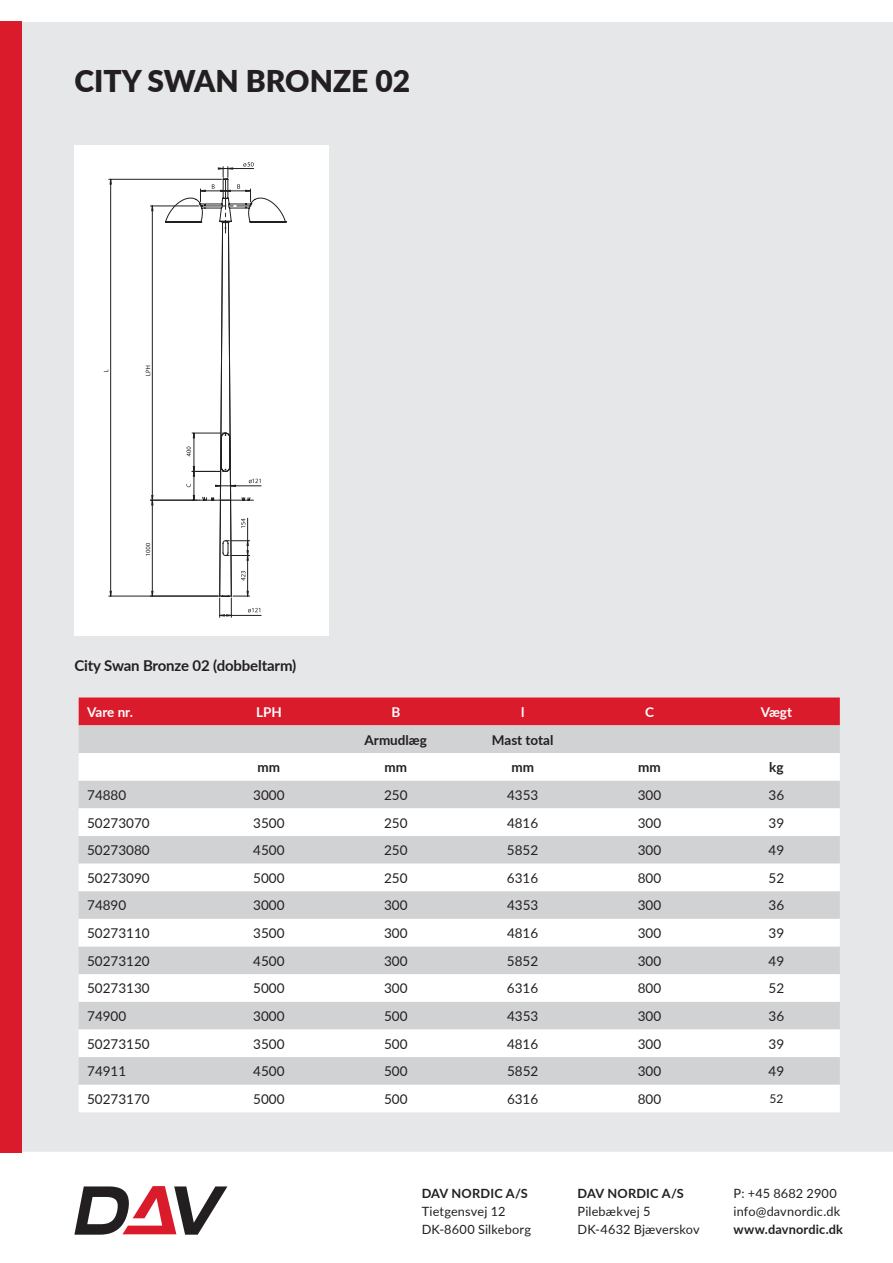
<style>
.page{position:relative;width:893px;height:1263px;background:#fff}
.page>*{position:absolute;margin:0;border:0;box-sizing:border-box;transform-origin:0 0}
.Ov{font:900 30px "Lato";color:#231f20}
.mr{font:700 15px "Lato";letter-spacing:-.01em;color:#231f20}
.Tabel{font:13.5px "Lato";color:#231f20}
.Tabel-2{font:700 13.5px "Lato";color:#231f20}
.Tabel_ov{font:700 13.5px "Lato";color:#fff}
.t1{font:12.75px/18px "Lato";letter-spacing:.01em;color:#231f20}
.t2{font:700 12.75px "Lato";letter-spacing:.015em;color:#231f20}
.Tabel-3{font:12px "Lato";color:#231f20}
</style>
<div class="page">
<div style="left:21px;top:21px;width:872px;height:1131px;background:#e6e7e9"></div>
<div style="left:0;top:21px;width:21px;height:1131px;background:#da1b2b"></div>
<svg style="left:74px;top:1186px;width:153px;height:49px"></svg>
<div style="left:74px;top:146px;width:254px;height:490px;background:#fff"></div>
<hr style="left:150px;top:206px;width:49px;height:1px;background:#231f20">
<hr style="left:150px;top:500px;width:47px;height:1px;background:#231f20">
<hr style="left:109px;top:596px;width:111px;height:1px;background:#231f20">
<hr style="left:109px;top:179px;width:112px;height:1px;background:#231f20">
<svg style="left:104px;top:179px;width:8px;height:418px"></svg>
<svg style="left:146px;top:205px;width:8px;height:392px"></svg>
<svg style="left:165px;top:162px;width:121px;height:455px"></svg>
<div style="left:79px;top:697px;width:761px;height:28px;background:#da1b2b"></div>
<div style="left:79px;top:725px;width:761px;height:28px;background:#d1d2d4"></div>
<svg style="left:79px;top:753px;width:761px;height:359px"></svg>
<p class="Ov" style="left:74px;top:59px;width:337px">CITY SWAN BRONZE 02</p>
<p class="mr" style="left:74px;top:654px;width:223px">City Swan Bronze 02 (dobbeltarm)</p>
<p class="Tabel_ov" style="left:87px;top:702px;width:47px">Vare nr.</p>
<p class="Tabel_ov" style="left:256px;top:702px;width:27px">LPH</p>
<p class="Tabel_ov" style="left:391px;top:702px;width:10px">B</p>
<p class="Tabel_ov" style="left:521px;top:702px;width:5px">l</p>
<p class="Tabel_ov" style="left:645px;top:702px;width:10px">C</p>
<p class="Tabel_ov" style="left:761px;top:702px;width:33px">Vægt</p>
<p class="Tabel-2" style="left:365px;top:730px;width:64px">Armudlæg</p>
<p class="Tabel-2" style="left:492px;top:730px;width:63px">Mast total</p>
<p class="Tabel-2" style="left:258px;top:757px;width:24px">mm</p>
<p class="Tabel-2" style="left:384px;top:757px;width:24px">mm</p>
<p class="Tabel-2" style="left:511px;top:757px;width:24px">mm</p>
<p class="Tabel-2" style="left:638px;top:757px;width:24px">mm</p>
<p class="Tabel-2" style="left:769px;top:757px;width:16px">kg</p>
<p class="Tabel" style="left:87px;top:785px;width:41px">74880</p>
<p class="Tabel" style="left:253px;top:785px;width:33px">3000</p>
<p class="Tabel" style="left:384px;top:785px;width:25px">250</p>
<p class="Tabel" style="left:507px;top:785px;width:33px">4353</p>
<p class="Tabel" style="left:638px;top:785px;width:25px">300</p>
<p class="Tabel" style="left:768px;top:785px;width:17px">36</p>
<p class="Tabel" style="left:87px;top:813px;width:64px">50273070</p>
<p class="Tabel" style="left:253px;top:813px;width:33px">3500</p>
<p class="Tabel" style="left:384px;top:813px;width:25px">250</p>
<p class="Tabel" style="left:507px;top:813px;width:33px">4816</p>
<p class="Tabel" style="left:638px;top:813px;width:25px">300</p>
<p class="Tabel" style="left:768px;top:813px;width:17px">39</p>
<p class="Tabel" style="left:87px;top:841px;width:64px">50273080</p>
<p class="Tabel" style="left:253px;top:841px;width:33px">4500</p>
<p class="Tabel" style="left:384px;top:841px;width:25px">250</p>
<p class="Tabel" style="left:507px;top:841px;width:33px">5852</p>
<p class="Tabel" style="left:638px;top:841px;width:25px">300</p>
<p class="Tabel" style="left:768px;top:841px;width:17px">49</p>
<p class="Tabel" style="left:87px;top:868px;width:64px">50273090</p>
<p class="Tabel" style="left:253px;top:868px;width:33px">5000</p>
<p class="Tabel" style="left:384px;top:868px;width:25px">250</p>
<p class="Tabel" style="left:507px;top:868px;width:33px">6316</p>
<p class="Tabel" style="left:638px;top:868px;width:25px">800</p>
<p class="Tabel" style="left:768px;top:868px;width:17px">52</p>
<p class="Tabel" style="left:87px;top:896px;width:41px">74890</p>
<p class="Tabel" style="left:253px;top:896px;width:33px">3000</p>
<p class="Tabel" style="left:384px;top:896px;width:25px">300</p>
<p class="Tabel" style="left:507px;top:896px;width:33px">4353</p>
<p class="Tabel" style="left:638px;top:896px;width:25px">300</p>
<p class="Tabel" style="left:768px;top:896px;width:17px">36</p>
<p class="Tabel" style="left:87px;top:923px;width:64px">50273110</p>
<p class="Tabel" style="left:253px;top:923px;width:33px">3500</p>
<p class="Tabel" style="left:384px;top:923px;width:25px">300</p>
<p class="Tabel" style="left:507px;top:923px;width:33px">4816</p>
<p class="Tabel" style="left:638px;top:923px;width:25px">300</p>
<p class="Tabel" style="left:768px;top:923px;width:17px">39</p>
<p class="Tabel" style="left:87px;top:951px;width:64px">50273120</p>
<p class="Tabel" style="left:253px;top:951px;width:33px">4500</p>
<p class="Tabel" style="left:384px;top:951px;width:25px">300</p>
<p class="Tabel" style="left:507px;top:951px;width:33px">5852</p>
<p class="Tabel" style="left:638px;top:951px;width:25px">300</p>
<p class="Tabel" style="left:768px;top:951px;width:17px">49</p>
<p class="Tabel" style="left:87px;top:979px;width:64px">50273130</p>
<p class="Tabel" style="left:253px;top:979px;width:33px">5000</p>
<p class="Tabel" style="left:384px;top:979px;width:25px">300</p>
<p class="Tabel" style="left:507px;top:979px;width:33px">6316</p>
<p class="Tabel" style="left:638px;top:979px;width:25px">800</p>
<p class="Tabel" style="left:768px;top:979px;width:17px">52</p>
<p class="Tabel" style="left:87px;top:1006px;width:41px">74900</p>
<p class="Tabel" style="left:253px;top:1006px;width:33px">3000</p>
<p class="Tabel" style="left:384px;top:1006px;width:25px">500</p>
<p class="Tabel" style="left:507px;top:1006px;width:33px">4353</p>
<p class="Tabel" style="left:638px;top:1006px;width:25px">300</p>
<p class="Tabel" style="left:768px;top:1006px;width:17px">36</p>
<p class="Tabel" style="left:87px;top:1034px;width:64px">50273150</p>
<p class="Tabel" style="left:253px;top:1034px;width:33px">3500</p>
<p class="Tabel" style="left:384px;top:1034px;width:25px">500</p>
<p class="Tabel" style="left:507px;top:1034px;width:33px">4816</p>
<p class="Tabel" style="left:638px;top:1034px;width:25px">300</p>
<p class="Tabel" style="left:768px;top:1034px;width:17px">39</p>
<p class="Tabel" style="left:87px;top:1062px;width:41px">74911</p>
<p class="Tabel" style="left:253px;top:1062px;width:33px">4500</p>
<p class="Tabel" style="left:384px;top:1062px;width:25px">500</p>
<p class="Tabel" style="left:507px;top:1062px;width:33px">5852</p>
<p class="Tabel" style="left:638px;top:1062px;width:25px">300</p>
<p class="Tabel" style="left:768px;top:1062px;width:17px">49</p>
<p class="Tabel" style="left:87px;top:1089px;width:64px">50273170</p>
<p class="Tabel" style="left:253px;top:1089px;width:33px">5000</p>
<p class="Tabel" style="left:384px;top:1089px;width:25px">500</p>
<p class="Tabel" style="left:507px;top:1089px;width:33px">6316</p>
<p class="Tabel" style="left:638px;top:1089px;width:25px">800</p>
<p class="Tabel-3" style="left:769px;top:1090px;width:15px">52</p>
<p class="t2" style="left:422px;top:1184px;width:108px">DAV NORDIC A/S</p>
<p class="t1" style="left:422px;top:1201px;width:111px">Tietgensvej 12<br>DK-8600 Silkeborg</p>
<p class="t2" style="left:578px;top:1184px;width:108px">DAV NORDIC A/S</p>
<p class="t1" style="left:578px;top:1201px;width:124px">Pilebækvej 5<br>DK-4632 Bjæverskov</p>
<p class="t1" style="left:733px;top:1183px;width:108px">P: +45 8682 2900 info@davnordic.dk</p>
<p class="t2" style="left:733px;top:1220px;width:111px">www.davnordic.dk</p>
</div>
